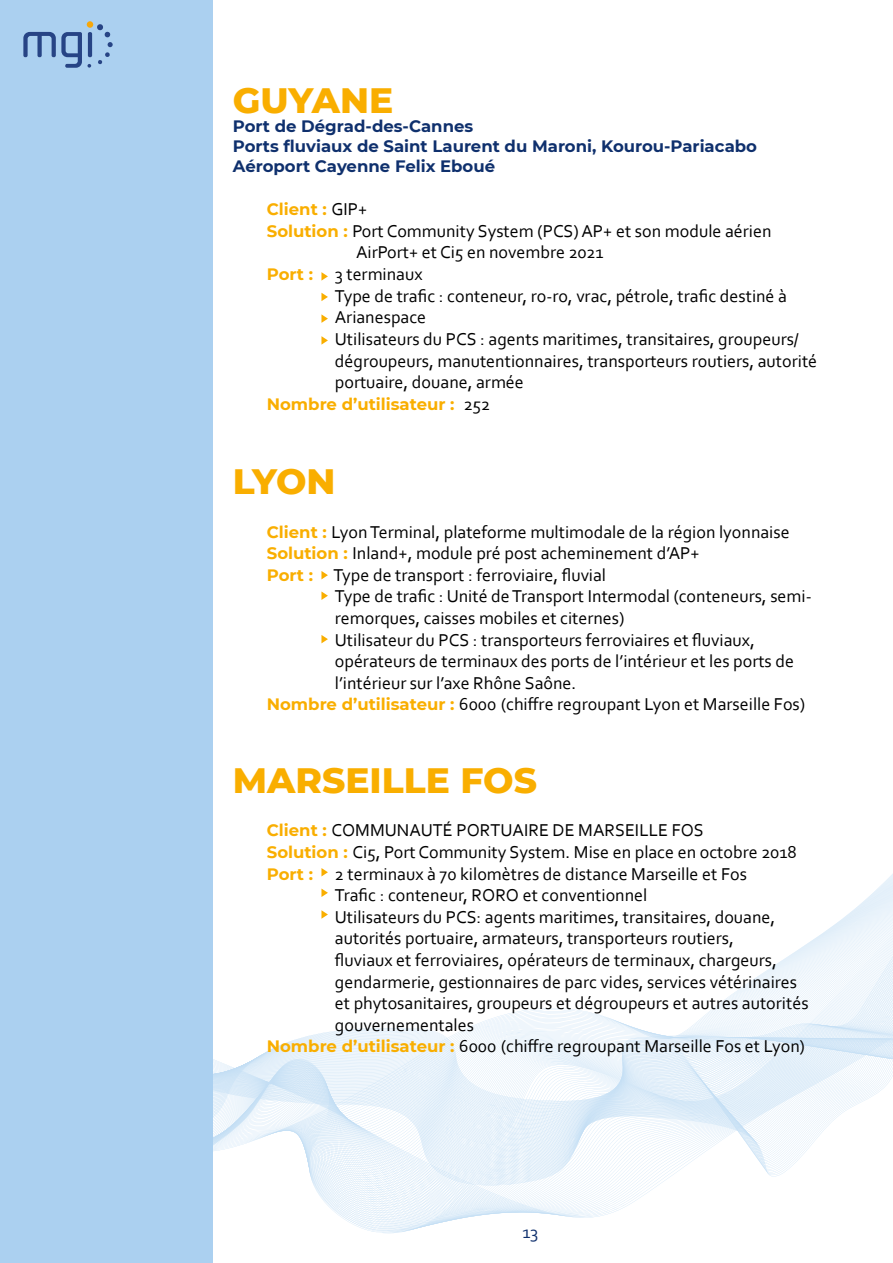
<style>
.page{position:relative;width:893px;height:1263px;background:#fff}
.page>*{position:absolute;margin:0;border:0;box-sizing:border-box;transform-origin:0 0}
.t1{font:800 36px "Montserrat";color:#f9ae00}
.t2{font:18px/21.6px "Corbel";color:#000}
.t3{font:18px "Corbel";color:#0f306d}
.t4{font:700 16.5px/19.8px "Montserrat";color:#0f306d}
.t5{font:700 16.5px "Montserrat";color:#f9ae00}
.s1{font-family:"Corbel";font-weight:400;font-size:18px;color:#000}
.s2{font-family:"Montserrat";font-weight:700;font-size:16.5px;color:#f9ae00}
</style>
<div class="page">
<div style="left:0;top:0;width:213px;height:1263px;background:#abd0f0"></div>
<svg style="left:213px;top:874px;width:680px;height:280px"></svg>
<hr style="left:88px;top:32px;width:4px;height:25px;background:#274485;border-radius:2px">
<div style="left:87px;top:21px;width:6px;height:7px;background:#f7a70a;border-radius:50%"></div>
<svg style="left:23px;top:32px;width:68px;height:36px"></svg>
<svg style="left:97px;top:24px;width:16px;height:40px"></svg>
<svg style="left:321px;top:888px;width:7px;height:9px"></svg>
<svg style="left:321px;top:868px;width:7px;height:8px"></svg>
<svg style="left:321px;top:910px;width:7px;height:9px"></svg>
<svg style="left:321px;top:591px;width:7px;height:9px"></svg>
<svg style="left:321px;top:571px;width:7px;height:8px"></svg>
<svg style="left:321px;top:635px;width:7px;height:8px"></svg>
<svg style="left:321px;top:293px;width:7px;height:8px"></svg>
<svg style="left:321px;top:272px;width:7px;height:9px"></svg>
<svg style="left:321px;top:314px;width:7px;height:9px"></svg>
<svg style="left:321px;top:336px;width:7px;height:9px"></svg>
<h1 class="t1" style="left:233px;top:73px;width:162px">GUYANE</h1>
<p class="t4" style="left:233px;top:116px;width:526px">Port de Dégrad-des-Cannes<br>Ports fluviaux de Saint Laurent du Maroni, Kourou-Pariacabo<br>Aéroport Cayenne Felix Eboué</p>
<p class="t5" style="left:267px;top:198px;width:102px">Client : <span class="s1">GIP+</span></p>
<p class="t2" style="left:267px;top:220px;width:506px"><span class="s2">Solution :</span> Port Community System (PCS) AP+ et son module aérien</p>
<p class="t2" style="left:356px;top:241px;width:249px">AirPort+ et Ci5 en novembre 2021</p>
<p class="t2" style="left:267px;top:263px;width:157px"><span class="s2">Port :</span> 3 terminaux</p>
<p class="t2" style="left:335px;top:284px;width:454px">Type de trafic : conteneur, ro-ro, vrac, pétrole, trafic destiné à</p>
<p class="t2" style="left:335px;top:306px;width:93px">Arianespace</p>
<p class="t2" style="left:335px;top:328px;width:466px">Utilisateurs du PCS : agents maritimes, transitaires, groupeurs/</p>
<p class="t2" style="left:335px;top:349px;width:484px">dégroupeurs, manutentionnaires, transporteurs routiers, autorité</p>
<p class="t2" style="left:335px;top:371px;width:190px">portuaire, douane, armée</p>
<p class="t5" style="left:267px;top:392px;width:225px">Nombre d’utilisateur : <span class="s1">252</span></p>
<h1 class="t1" style="left:233px;top:455px;width:104px">LYON</h1>
<p class="t2" style="left:267px;top:520px;width:524px"><span class="s2">Client :</span> Lyon Terminal, plateforme multimodale de la région lyonnaise<br><span class="s2">Solution :</span> Inland+, module pré post acheminement d’AP+<br><span class="s2">Port :</span> Type de transport : ferroviaire, fluvial</p>
<p class="t2" style="left:335px;top:585px;width:478px">Type de trafic : Unité de Transport Intermodal (conteneurs, semi-</p>
<p class="t2" style="left:335px;top:607px;width:291px">remorques, caisses mobiles et citernes)</p>
<p class="t2" style="left:335px;top:628px;width:421px">Utilisateur du PCS : transporteurs ferroviaires et fluviaux,</p>
<p class="t2" style="left:335px;top:650px;width:461px">opérateurs de terminaux des ports de l’intérieur et les ports de</p>
<p class="t2" style="left:335px;top:671px;width:243px">l’intérieur sur l’axe Rhône Saône.</p>
<p class="t2" style="left:267px;top:693px;width:540px"><span class="s2">Nombre d’utilisateur :</span> 6000 (chiffre regroupant Lyon et Marseille Fos)</p>
<h1 class="t1" style="left:233px;top:754px;width:306px">MARSEILLE FOS</h1>
<p class="t2" style="left:267px;top:819px;width:438px"><span class="s2">Client :</span> COMMUNAUTÉ PORTUAIRE DE MARSEILLE FOS</p>
<p class="t2" style="left:267px;top:841px;width:531px"><span class="s2">Solution :</span> Ci5, Port Community System. Mise en place en octobre 2018</p>
<p class="t2" style="left:267px;top:862px;width:482px"><span class="s2">Port :</span> 2 terminaux à 70 kilomètres de distance Marseille et Fos</p>
<p class="t2" style="left:335px;top:884px;width:314px">Trafic : conteneur, RORO et conventionnel</p>
<p class="t2" style="left:335px;top:905px;width:442px">Utilisateurs du PCS: agents maritimes, transitaires, douane,</p>
<p class="t2" style="left:335px;top:927px;width:401px">autorités portuaire, armateurs, transporteurs routiers,</p>
<p class="t2" style="left:335px;top:949px;width:443px">fluviaux et ferroviaires, opérateurs de terminaux, chargeurs,</p>
<p class="t2" style="left:335px;top:970px;width:464px">gendarmerie, gestionnaires de parc vides, services vétérinaires</p>
<p class="t2" style="left:335px;top:992px;width:475px">et phytosanitaires, groupeurs et dégroupeurs et autres autorités</p>
<p class="t2" style="left:335px;top:1013px;width:141px">gouvernementales</p>
<p class="t2" style="left:267px;top:1035px;width:540px"><span class="s2">Nombre d’utilisateur :</span> 6000 (chiffre regroupant Marseille Fos et Lyon)</p>
<p class="t3" style="left:523px;top:1221px;width:17px">13</p>
</div>
